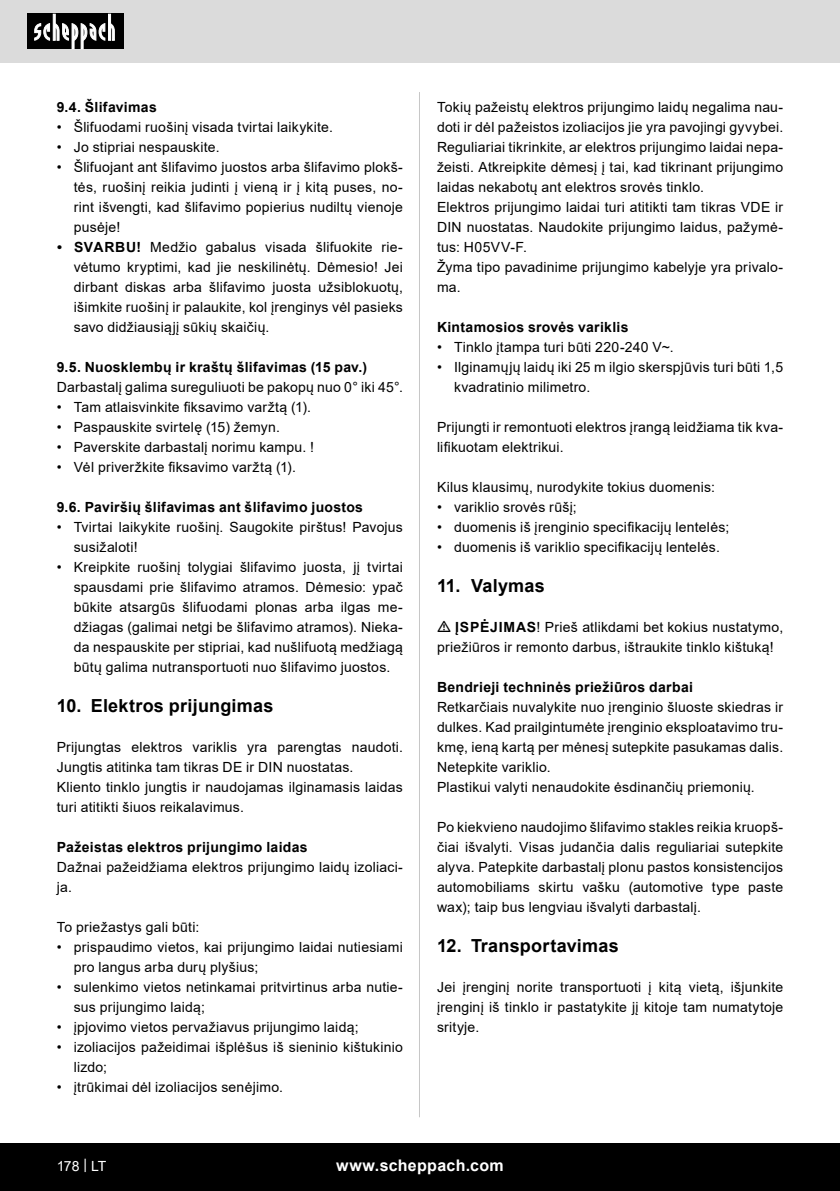
<style>
.page{position:relative;width:840px;height:1191px;background:#fff}
.page>*{position:absolute;margin:0;border:0;box-sizing:border-box;transform-origin:0 0}
.t1{font:700 18px "Arial";letter-spacing:.015em;color:#000}
.t2{font:700 16px "Arial";letter-spacing:.02em;color:#fff}
.Basiseinstellung{font:14px/20px "Arial";letter-spacing:.015em;color:#000}
.Subheadline{font:700 14px "Arial";letter-spacing:.02em;color:#000}
.t3{font:14px "Arial";color:#fff}
.s1{font-weight:700}
</style>
<div class="page">
<div style="left:0;top:0;width:839px;height:63px;background:#dbdbdb"></div>
<div style="left:0;top:1143px;width:839px;height:48px;background:#000"></div>
<div style="left:27px;top:14px;width:96px;height:35px;background:#000"></div>
<svg style="left:34px;top:14px;width:81px;height:35px"></svg>
<hr style="left:419px;top:92px;width:1px;height:1025px;background:#c7c7c7">
<p class="Subheadline" style="left:57px;top:97px;width:102px">9.4. Šlifavimas</p>
<p class="Basiseinstellung" style="left:57px;top:117px;width:277px">• Šlifuodami ruošinį visada tvirtai laikykite.</p>
<p class="Basiseinstellung" style="left:57px;top:137px;width:164px">• Jo stipriai nespauskite.</p>
<p class="Basiseinstellung" style="left:74px;top:157px;width:330px;text-align:justify;text-indent:-17px">• Šlifuojant ant šlifavimo juostos arba šlifavimo plokš&shy;tės, ruošinį reikia judinti į vieną ir į kitą puses, no&shy;rint išvengti, kad šlifavimo popierius nudiltų vienoje pusėje!</p>
<p class="Basiseinstellung" style="left:74px;top:237px;width:330px;text-align:justify;text-indent:-17px"><span class="s1">• SVARBU!</span> Medžio gabalus visada šlifuokite rie&shy;vėtumo kryptimi, kad jie neskilinėtų. Dėmesio! Jei dirbant diskas arba šlifavimo juosta užsiblokuotų, išimkite ruošinį ir palaukite, kol įrenginys vėl pasieks savo didžiausiąjį sūkių skaičių.</p>
<p class="Subheadline" style="left:57px;top:357px;width:312px">9.5. Nuosklembų ir kraštų šlifavimas (15 pav.)</p>
<p class="Basiseinstellung" style="left:57px;top:377px;width:347px">Darbastalį galima sureguliuoti be pakopų nuo 0° iki 45°.</p>
<p class="Basiseinstellung" style="left:57px;top:397px;width:256px">• Tam atlaisvinkite fiksavimo varžtą (1).</p>
<p class="Basiseinstellung" style="left:57px;top:417px;width:224px">• Paspauskite svirtelę (15) žemyn.</p>
<p class="Basiseinstellung" style="left:57px;top:437px;width:259px">• Paverskite darbastalį norimu kampu. !</p>
<p class="Basiseinstellung" style="left:57px;top:457px;width:240px">• Vėl priveržkite fiksavimo varžtą (1).</p>
<p class="Subheadline" style="left:57px;top:497px;width:307px">9.6. Paviršių šlifavimas ant šlifavimo juostos</p>
<p class="Basiseinstellung" style="left:74px;top:517px;width:330px;text-indent:-17px">• Tvirtai laikykite ruošinį. Saugokite pirštus! Pavojus susižaloti!</p>
<p class="Basiseinstellung" style="left:74px;top:557px;width:330px;text-align:justify;text-indent:-17px">• Kreipkite ruošinį tolygiai šlifavimo juosta, jį tvirtai spausdami prie šlifavimo atramos. Dėmesio: ypač būkite atsargūs šlifuodami plonas arba ilgas me&shy;džiagas (galimai netgi be šlifavimo atramos). Nieka&shy;da nespauskite per stipriai, kad nušlifuotą medžiagą būtų galima nutransportuoti nuo šlifavimo juostos.</p>
<p class="t1" style="left:57px;top:693px;width:218px">10. Elektros prijungimas</p>
<p class="Basiseinstellung" style="left:57px;top:737px;width:347px">Prijungtas elektros variklis yra parengtas naudoti.<br>Jungtis atitinka tam tikras DE ir DIN nuostatas.</p>
<p class="Basiseinstellung" style="left:57px;top:777px;width:347px">Kliento tinklo jungtis ir naudojamas ilginamasis laidas turi atitikti šiuos reikalavimus.</p>
<p class="Subheadline" style="left:57px;top:837px;width:252px">Pažeistas elektros prijungimo laidas</p>
<p class="Basiseinstellung" style="left:57px;top:857px;width:347px">Dažnai pažeidžiama elektros prijungimo laidų izoliaci&shy;ja.</p>
<p class="Basiseinstellung" style="left:57px;top:917px;width:144px">To priežastys gali būti:</p>
<p class="Basiseinstellung" style="left:74px;top:937px;width:330px;text-indent:-17px">• prispaudimo vietos, kai prijungimo laidai nutiesiami pro langus arba durų plyšius;</p>
<p class="Basiseinstellung" style="left:74px;top:977px;width:330px;text-indent:-17px">• sulenkimo vietos netinkamai pritvirtinus arba nutie&shy;sus prijungimo laidą;</p>
<p class="Basiseinstellung" style="left:57px;top:1017px;width:303px">• įpjovimo vietos pervažiavus prijungimo laidą;</p>
<p class="Basiseinstellung" style="left:74px;top:1037px;width:330px;text-indent:-17px">• izoliacijos pažeidimai išplėšus iš sieninio kištukinio lizdo;</p>
<p class="Basiseinstellung" style="left:57px;top:1077px;width:228px">• įtrūkimai dėl izoliacijos senėjimo.</p>
<p class="Basiseinstellung" style="left:437px;top:97px;width:347px">Tokių pažeistų elektros prijungimo laidų negalima nau&shy;doti ir dėl pažeistos izoliacijos jie yra pavojingi gyvybei.</p>
<p class="Basiseinstellung" style="left:437px;top:137px;width:347px;text-align:justify">Reguliariai tikrinkite, ar elektros prijungimo laidai nepa&shy;žeisti. Atkreipkite dėmesį į tai, kad tikrinant prijungimo laidas nekabotų ant elektros srovės tinklo.</p>
<p class="Basiseinstellung" style="left:437px;top:197px;width:347px;text-align:justify">Elektros prijungimo laidai turi atitikti tam tikras VDE ir DIN nuostatas. Naudokite prijungimo laidus, pažymė&shy;tus: H05VV-F.</p>
<p class="Basiseinstellung" style="left:437px;top:257px;width:347px">Žyma tipo pavadinime prijungimo kabelyje yra privalo&shy;ma.</p>
<p class="Subheadline" style="left:437px;top:317px;width:193px">Kintamosios srovės variklis</p>
<p class="Basiseinstellung" style="left:437px;top:337px;width:238px">• Tinklo įtampa turi būti 220-240 V~.</p>
<p class="Basiseinstellung" style="left:454px;top:357px;width:330px;text-indent:-17px">• Ilginamųjų laidų iki 25 m ilgio skerspjūvis turi būti 1,5 kvadratinio milimetro.</p>
<p class="Basiseinstellung" style="left:437px;top:417px;width:347px">Prijungti ir remontuoti elektros įrangą leidžiama tik kva&shy;lifikuotam elektrikui.</p>
<p class="Basiseinstellung" style="left:437px;top:477px;width:279px">Kilus klausimų, nurodykite tokius duomenis:</p>
<p class="Basiseinstellung" style="left:437px;top:497px;width:141px">• variklio srovės rūšį;</p>
<p class="Basiseinstellung" style="left:437px;top:517px;width:294px">• duomenis iš įrenginio specifikacijų lentelės;</p>
<p class="Basiseinstellung" style="left:437px;top:537px;width:284px">• duomenis iš variklio specifikacijų lentelės.</p>
<p class="t1" style="left:437px;top:573px;width:109px">11. Valymas</p>
<p class="Basiseinstellung" style="left:437px;top:617px;width:347px;text-indent:18px"><span class="s1">ĮSPĖJIMAS</span>! Prieš atlikdami bet kokius nustatymo, priežiūros ir remonto darbus, ištraukite tinklo kištuką!</p>
<p class="Subheadline" style="left:437px;top:677px;width:257px">Bendrieji techninės priežiūros darbai</p>
<p class="Basiseinstellung" style="left:437px;top:697px;width:347px;text-align:justify">Retkarčiais nuvalykite nuo įrenginio šluoste skiedras ir dulkes. Kad prailgintumėte įrenginio eksploatavimo tru&shy;kmę, ieną kartą per mėnesį sutepkite pasukamas dalis.<br>Netepkite variklio.</p>
<p class="Basiseinstellung" style="left:437px;top:777px;width:319px">Plastikui valyti nenaudokite ėsdinančių priemonių.</p>
<p class="Basiseinstellung" style="left:437px;top:817px;width:347px;text-align:justify">Po kiekvieno naudojimo šlifavimo stakles reikia kruopš&shy;čiai išvalyti. Visas judančia dalis reguliariai sutepkite alyva. Patepkite darbastalį plonu pastos konsistencijos automobiliams skirtu vašku (automotive type paste wax); taip bus lengviau išvalyti darbastalį.</p>
<p class="t1" style="left:437px;top:933px;width:183px">12. Transportavimas</p>
<p class="Basiseinstellung" style="left:437px;top:977px;width:347px;text-align:justify">Jei įrenginį norite transportuoti į kitą vietą, išjunkite įrenginį iš tinklo ir pastatykite jį kitoje tam numatytoje srityje.</p>
<p class="t3" style="left:57px;top:1156px;width:51px">178 | LT</p>
<p class="t2" style="left:336px;top:1154px;width:169px">www.scheppach.com</p>
</div>
